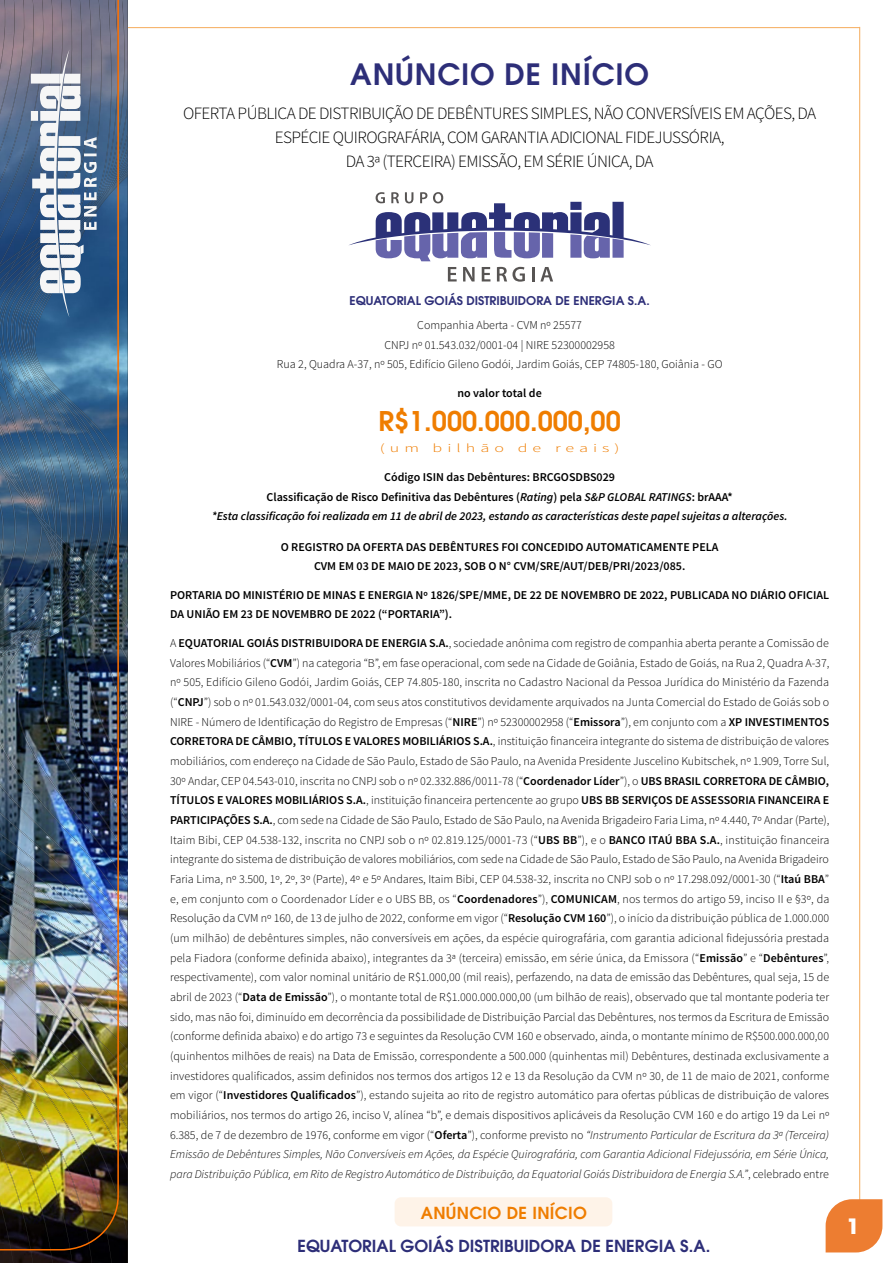
<style>
.page{position:relative;width:893px;height:1263px;background:#fff}
.page>*{position:absolute;margin:0;border:0;box-sizing:border-box;transform-origin:0 0}
.t1{font:600 29.25px "ITC Avant Garde Pro";letter-spacing:.03em;color:#2d2e78}
.t2{font:600 27px "ITC Avant Garde Pro";color:#ef7d00}
.t3{font:700 21px "ITC Avant Garde Pro";color:#fff}
.t4{font:300 17.25px/24.3px "Source Sans Pro";letter-spacing:-.035em;color:#000;text-align:center}
.t5{font:600 16.5px "ITC Avant Garde Pro";color:#2d2e78}
.t6{font:600 16.5px "ITC Avant Garde Pro";letter-spacing:.02em;color:#ef7d00}
.t7{font:300 12px/19.6px "Source Sans Pro";color:#000;text-align:center}
.t8{font:600 12px/19.6px "Source Sans Pro";color:#000;text-align:center}
.t9{font:italic 600 12px/19.6px "Source Sans Pro";color:#000;text-align:center}
.t10{font:600 12px "ITC Avant Garde Pro";color:#2d2e78}
.t11{font:300 12px "Source Sans Pro";letter-spacing:.28em;color:#ef7d00;scale:1.5 1}
.s1{font-style:normal}
.s2{font-weight:600}
.s3{font-style:italic}
</style>
<div class="page">
<hr style="left:859px;top:27px;width:1px;height:1177px;background:#ef7d00">
<div style="left:395px;top:1197px;width:217px;height:29px;background:#fef3e8;border-radius:6px"></div>
<svg style="left:826px;top:1199px;width:56px;height:53px;background:#ee8945"></svg>
<hr style="left:60px;top:27px;width:799px;height:1px;background:#ef7d00">
<img style="left:125px;top:0;width:3px;height:104px">
<img style="left:0;top:1250px;width:112px;height:13px">
<img style="left:119px;top:1170px;width:9px;height:69px">
<img style="left:119px;top:978px;width:9px;height:33px">
<img style="left:119px;top:0;width:6px;height:104px">
<img style="left:119px;top:863px;width:9px;height:105px">
<img style="left:119px;top:104px;width:9px;height:29px">
<img style="left:119px;top:133px;width:9px;height:15px">
<img style="left:119px;top:148px;width:9px;height:8px">
<img style="left:119px;top:156px;width:9px;height:6px">
<img style="left:119px;top:162px;width:9px;height:5px">
<img style="left:119px;top:722px;width:9px;height:56px">
<svg style="left:119px;top:168px;width:9px;height:7px"></svg>
<img style="left:119px;top:661px;width:9px;height:61px">
<img style="left:119px;top:587px;width:9px;height:55px">
<img style="left:119px;top:175px;width:9px;height:400px">
<img style="left:0;top:0;width:119px;height:1250px">
<svg style="left:31px;top:50px;width:66px;height:267px"></svg>
<svg style="left:448px;top:267px;width:9px;height:14px"></svg>
<svg style="left:463px;top:267px;width:12px;height:14px"></svg>
<svg style="left:482px;top:267px;width:8px;height:14px"></svg>
<svg style="left:497px;top:267px;width:28px;height:15px"></svg>
<svg style="left:532px;top:267px;width:2px;height:14px"></svg>
<svg style="left:540px;top:267px;width:13px;height:14px"></svg>
<svg style="left:349px;top:192px;width:302px;height:69px"></svg>
<h2 class="t1" style="left:350px;top:56px;width:300px">ANÚNCIO DE INÍCIO</h2>
<p class="t4" style="left:183px;top:101px;width:635px">OFERTA PÚBLICA DE DISTRIBUIÇÃO DE DEBÊNTURES SIMPLES, NÃO CONVERSÍVEIS EM AÇÕES, DA</p>
<h4 class="t4" style="left:275px;top:125px;width:451px">ESPÉCIE QUIROGRAFÁRIA, COM GARANTIA ADICIONAL FIDEJUSSÓRIA,<br>DA 3ª (TERCEIRA) EMISSÃO, EM SÉRIE ÚNICA, DA</h4>
<p class="t10" style="left:350px;top:292px;width:302px">EQUATORIAL GOIÁS DISTRIBUIDORA DE ENERGIA S.A.</p>
<p class="t7" style="left:277px;top:315px;width:447px">Companhia Aberta - CVM nº 25577<br>CNPJ nº 01.543.032/0001-04 | NIRE 52300002958<br>Rua 2, Quadra A-37, nº 505, Edifício Gileno Godói, Jardim Goiás, CEP 74805-180, Goiânia - GO</p>
<p class="t8" style="left:457px;top:383px;width:86px">no valor total de</p>
<h2 class="t2" style="left:378px;top:403px;width:244px">R$1.000.000.000,00</h2>
<p class="t11" style="left:380px;top:441px;width:161px">(um bilhão de reais)</p>
<p class="t9" style="left:212px;top:467px;width:577px"><span class="s1">Código ISIN das Debêntures: BRCGOSDBS029<br>Classificação de Risco Definitiva das Debêntures (</span>Rating<span class="s1">) pela</span> S&amp;P GLOBAL RATINGS<span class="s1">: brAAA*<br></span>*Esta classificação foi realizada em 11 de abril de 2023, estando as características deste papel sujeitas a alterações.</p>
<p class="t8" style="left:281px;top:537px;width:439px">O REGISTRO DA OFERTA DAS DEBÊNTURES FOI CONCEDIDO AUTOMATICAMENTE PELA<br>CVM EM 03 DE MAIO DE 2023, SOB O N° CVM/SRE/AUT/DEB/PRI/2023/085.</p>
<p class="t8" style="left:170px;top:585px;width:661px;text-align:left">PORTARIA DO MINISTÉRIO DE MINAS E ENERGIA Nº 1826/SPE/MME, DE 22 DE NOVEMBRO DE 2022, PUBLICADA NO DIÁRIO OFICIAL<br>DA UNIÃO EM 23 DE NOVEMBRO DE 2022 (“PORTARIA”).</p>
<p class="t7" style="left:170px;top:633px;width:661px;text-align:justify">A <span class="s2">EQUATORIAL GOIÁS DISTRIBUIDORA DE ENERGIA S.A.</span>, sociedade anônima com registro de companhia aberta perante a Comissão de Valores Mobiliários (“<span class="s2">CVM</span>”) na categoria “B”, em fase operacional, com sede na Cidade de Goiânia, Estado de Goiás, na Rua 2, Quadra A-37, nº 505, Edifício Gileno Godói, Jardim Goiás, CEP 74.805-180, inscrita no Cadastro Nacional da Pessoa Jurídica do Ministério da Fazenda (“<span class="s2">CNPJ</span>”) sob o nº 01.543.032/0001-04, com seus atos constitutivos devidamente arquivados na Junta Comercial do Estado de Goiás sob o NIRE - Número de Identificação do Registro de Empresas (“<span class="s2">NIRE</span>”) nº 52300002958 (“<span class="s2">Emissora</span>”), em conjunto com a <span class="s2">XP INVESTIMENTOS CORRETORA DE CÂMBIO, TÍTULOS E VALORES MOBILIÁRIOS S.A.</span>, instituição financeira integrante do sistema de distribuição de valores mobiliários, com endereço na Cidade de São Paulo, Estado de São Paulo, na Avenida Presidente Juscelino Kubitschek, nº 1.909, Torre Sul, 30º Andar, CEP 04.543-010, inscrita no CNPJ sob o nº 02.332.886/0011-78 (“<span class="s2">Coordenador Líder</span>”), o <span class="s2">UBS BRASIL CORRETORA DE CÂMBIO, TÍTULOS E VALORES MOBILIÁRIOS S.A.</span>, instituição financeira pertencente ao grupo <span class="s2">UBS BB SERVIÇOS DE ASSESSORIA FINANCEIRA E PARTICIPAÇÕES S.A.</span>, com sede na Cidade de São Paulo, Estado de São Paulo, na Avenida Brigadeiro Faria Lima, nº 4.440, 7º Andar (Parte), Itaim Bibi, CEP 04.538-132, inscrita no CNPJ sob o nº 02.819.125/0001-73 (“<span class="s2">UBS BB</span>”), e o <span class="s2">BANCO ITAÚ BBA S.A.</span>, instituição financeira integrante do sistema de distribuição de valores mobiliários, com sede na Cidade de São Paulo, Estado de São Paulo, na Avenida Brigadeiro Faria Lima, nº 3.500, 1º, 2º, 3º (Parte), 4º e 5º Andares, Itaim Bibi, CEP 04.538-32, inscrita no CNPJ sob o nº 17.298.092/0001-30 (“<span class="s2">Itaú BBA</span>” e, em conjunto com o Coordenador Líder e o UBS BB, os “<span class="s2">Coordenadores</span>”), <span class="s2">COMUNICAM</span>, nos termos do artigo 59, inciso II e §3º, da Resolução da CVM nº 160, de 13 de julho de 2022, conforme em vigor (“<span class="s2">Resolução CVM 160</span>”), o início da distribuição pública de 1.000.000 (um milhão) de debêntures simples, não conversíveis em ações, da espécie quirografária, com garantia adicional fidejussória prestada pela Fiadora (conforme definida abaixo), integrantes da 3ª (terceira) emissão, em série única, da Emissora (“<span class="s2">Emissão</span>” e “<span class="s2">Debêntures</span>”, respectivamente), com valor nominal unitário de R$1.000,00 (mil reais), perfazendo, na data de emissão das Debêntures, qual seja, 15 de abril de 2023 (“<span class="s2">Data de Emissão</span>”), o montante total de R$1.000.000.000,00 (um bilhão de reais), observado que tal montante poderia ter sido, mas não foi, diminuído em decorrência da possibilidade de Distribuição Parcial das Debêntures, nos termos da Escritura de Emissão (conforme definida abaixo) e do artigo 73 e seguintes da Resolução CVM 160 e observado, ainda, o montante mínimo de R$500.000.000,00 (quinhentos milhões de reais) na Data de Emissão, correspondente a 500.000 (quinhentas mil) Debêntures, destinada exclusivamente a investidores qualificados, assim definidos nos termos dos artigos 12 e 13 da Resolução da CVM nº 30, de 11 de maio de 2021, conforme em vigor (“<span class="s2">Investidores Qualificados</span>”), estando sujeita ao rito de registro automático para ofertas públicas de distribuição de valores mobiliários, nos termos do artigo 26, inciso V, alínea “b”, e demais dispositivos aplicáveis da Resolução CVM 160 e do artigo 19 da Lei nº 6.385, de 7 de dezembro de 1976, conforme em vigor (“<span class="s2">Oferta</span>”), conforme previsto no <span class="s3">“Instrumento Particular de Escritura da 3ª (Terceira)<br>Emissão de Debêntures Simples, Não Conversíveis em Ações, da Espécie Quirografária, com Garantia Adicional Fidejussória, em Série Única, para Distribuição Pública, em Rito de Registro Automático de Distribuição, da Equatorial Goiás Distribuidora de Energia S.A.”</span>, celebrado entre</p>
<h3 class="t6" style="left:421px;top:1202px;width:167px">ANÚNCIO DE INÍCIO</h3>
<h3 class="t5" style="left:297px;top:1235px;width:414px">EQUATORIAL GOIÁS DISTRIBUIDORA DE ENERGIA S.A.</h3>
<h3 class="t3" style="left:847px;top:1212px;width:14px">1</h3>
</div>
